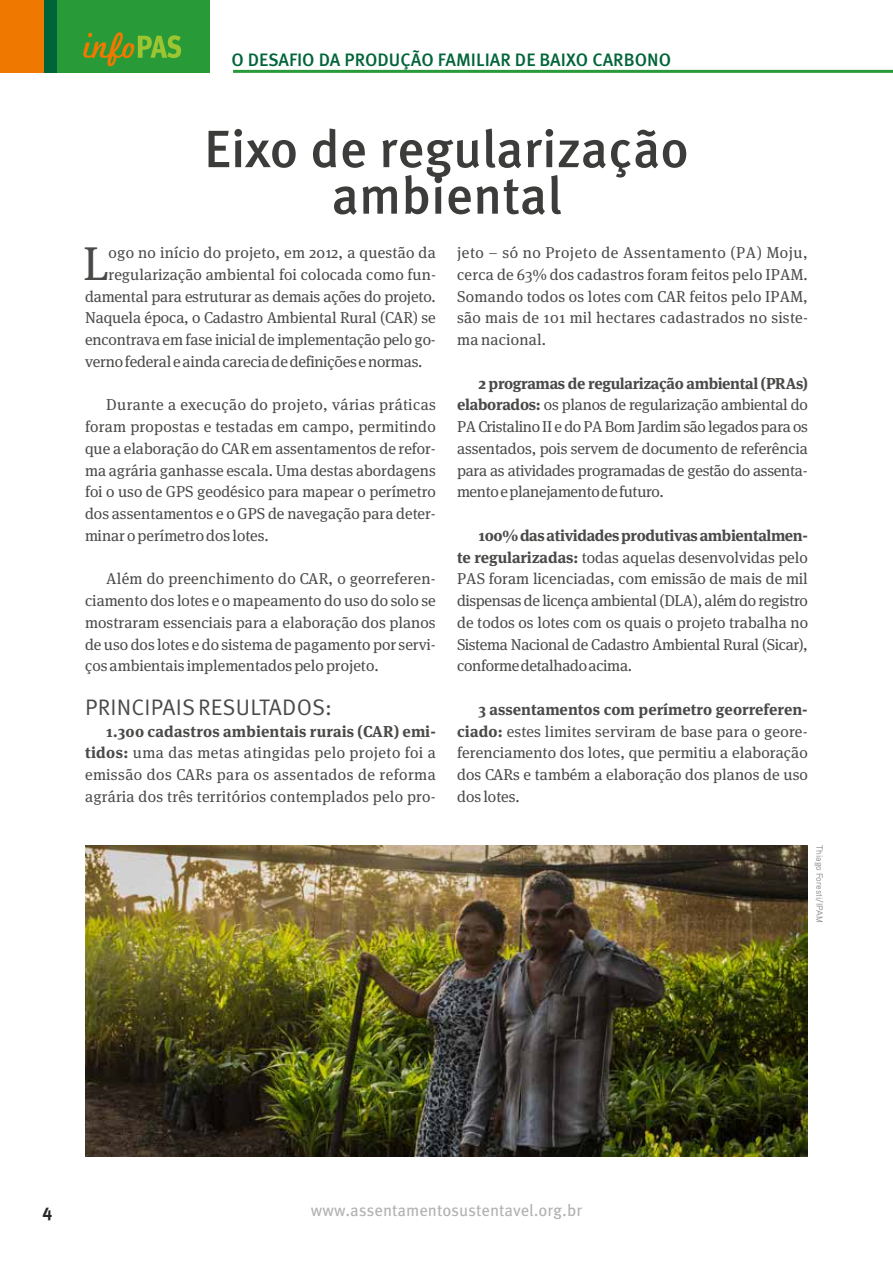
<style>
.page{position:relative;width:893px;height:1263px;background:#fff}
.page>*{position:absolute;margin:0;border:0;box-sizing:border-box;transform-origin:0 0}
.t1{font:500 52.5px/46.5px "Meta Pro";color:#3c3c3b;text-align:center}
.t2{font:47.25px "FF Meta Serif Pro";color:#4a4a49}
.t3{font:22.5px "Meta Pro";letter-spacing:.01em;color:#4a4a49}
.t4{font:500 18px "Meta Pro";color:#00643a}
.t5{font:700 18px "Meta Pro";color:#282827}
.t6{font:16.5px "Meta Pro";color:#b3b2b2}
.t7{font:15.75px/21.8px "FF Meta Serif Pro";letter-spacing:-.005em;color:#4a4a49;text-align:justify}
.t8{font:15.75px "FF Meta Serif Pro";letter-spacing:.015em;color:#4a4a49}
.t9{font:9px "Aaux Pro";color:#878787}
.s1{font-weight:700}
</style>
<div class="page">
<div style="left:57px;top:0;width:153px;height:73px;background:#289b38"></div>
<div style="left:44px;top:0;width:13px;height:73px;background:#00643a"></div>
<svg style="left:83px;top:32px;width:98px;height:34px"></svg>
<div style="left:0;top:0;width:44px;height:73px;background:#ef7900"></div>
<hr style="left:233px;top:70px;width:660px;height:3px;background:#289b38">
<img style="left:85px;top:845px;width:723px;height:312px">
<p class="t4" style="left:231px;top:48px;width:441px">O DESAFIO DA PRODUÇÃO FAMILIAR DE BAIXO CARBONO</p>
<h1 class="t1" style="left:204px;top:127px;width:486px">Eixo de regularização ambiental</h1>
<h2 class="t2" style="left:83px;top:229px;width:27px">L</h2>
<p class="t8" style="left:109px;top:241px;width:329px">ogo no início do projeto, em 2012, a questão da</p>
<p class="t7" style="left:109px;top:263px;width:329px">regularização ambiental foi colocada como fun-</p>
<p class="t7" style="left:85px;top:284px;width:352px">damental para estruturar as demais ações do projeto.</p>
<p class="t7" style="left:85px;top:306px;width:352px">Naquela época, o Cadastro Ambiental Rural (CAR) se</p>
<p class="t7" style="left:85px;top:328px;width:352px">encontrava em fase inicial de implementação pelo go-</p>
<p class="t7" style="left:85px;top:350px;width:339px">verno federal e ainda carecia de definições e normas.</p>
<p class="t7" style="left:85px;top:393px;width:352px;text-indent:21px">Durante a execução do projeto, várias práticas foram propostas e testadas em campo, permitindo que a elaboração do CAR em assentamentos de refor&shy;ma agrária ganhasse escala. Uma destas abordagens foi o uso de GPS geodésico para mapear o perímetro dos assentamentos e o GPS de navegação para deter&shy;minar o perímetro dos lotes.</p>
<p class="t7" style="left:85px;top:567px;width:352px;text-indent:21px">Além do preenchimento do CAR, o georreferen&shy;ciamento dos lotes e o mapeamento do uso do solo se mostraram essenciais para a elaboração dos planos de uso dos lotes e do sistema de pagamento por servi&shy;ços ambientais implementados pelo projeto.</p>
<h3 class="t3" style="left:85px;top:693px;width:248px">PRINCIPAIS RESULTADOS:</h3>
<p class="t7" style="left:85px;top:719px;width:352px;text-indent:21px"><span class="s1">1.300 cadastros ambientais rurais (CAR) emi&shy;tidos:</span> uma das metas atingidas pelo projeto foi a emissão dos CARs para os assentados de reforma agrária dos três territórios contemplados pelo pro-</p>
<p class="t7" style="left:457px;top:241px;width:352px">jeto – só no Projeto de Assentamento (PA) Moju, cerca de 63% dos cadastros foram feitos pelo IPAM.<br>Somando todos os lotes com CAR feitos pelo IPAM, são mais de 101 mil hectares cadastrados no siste&shy;ma nacional.</p>
<p class="t7" style="left:457px;top:371px;width:352px;text-indent:21px"><span class="s1">2 programas de regularização ambiental (PRAs) elaborados:</span> os planos de regularização ambiental do PA Cristalino II e do PA Bom Jardim são legados para os assentados, pois servem de documento de referência para as atividades programadas de gestão do assenta&shy;mento e planejamento de futuro.</p>
<p class="t7" style="left:457px;top:524px;width:352px;text-indent:21px"><span class="s1">100% das atividades produtivas ambientalmen&shy;te regularizadas:</span> todas aquelas desenvolvidas pelo PAS foram licenciadas, com emissão de mais de mil dispensas de licença ambiental (DLA), além do registro de todos os lotes com os quais o projeto trabalha no Sistema Nacional de Cadastro Ambiental Rural (Sicar), conforme detalhado acima.</p>
<p class="t7" style="left:457px;top:698px;width:352px;text-indent:21px"><span class="s1">3 assentamentos com perímetro georreferen&shy;ciado:</span> estes limites serviram de base para o geore&shy;ferenciamento dos lotes, que permitiu a elaboração dos CARs e também a elaboração dos planos de uso dos lotes.</p>
<p class="t9" style="left:825px;top:845px;width:79px;rotate:90deg">Thiago Foresti/IPAM</p>
<p class="t5" style="left:43px;top:1199px;width:11px">4</p>
<p class="t6" style="left:311px;top:1200px;width:273px">www.assentamentosustentavel.org.br</p>
</div>
